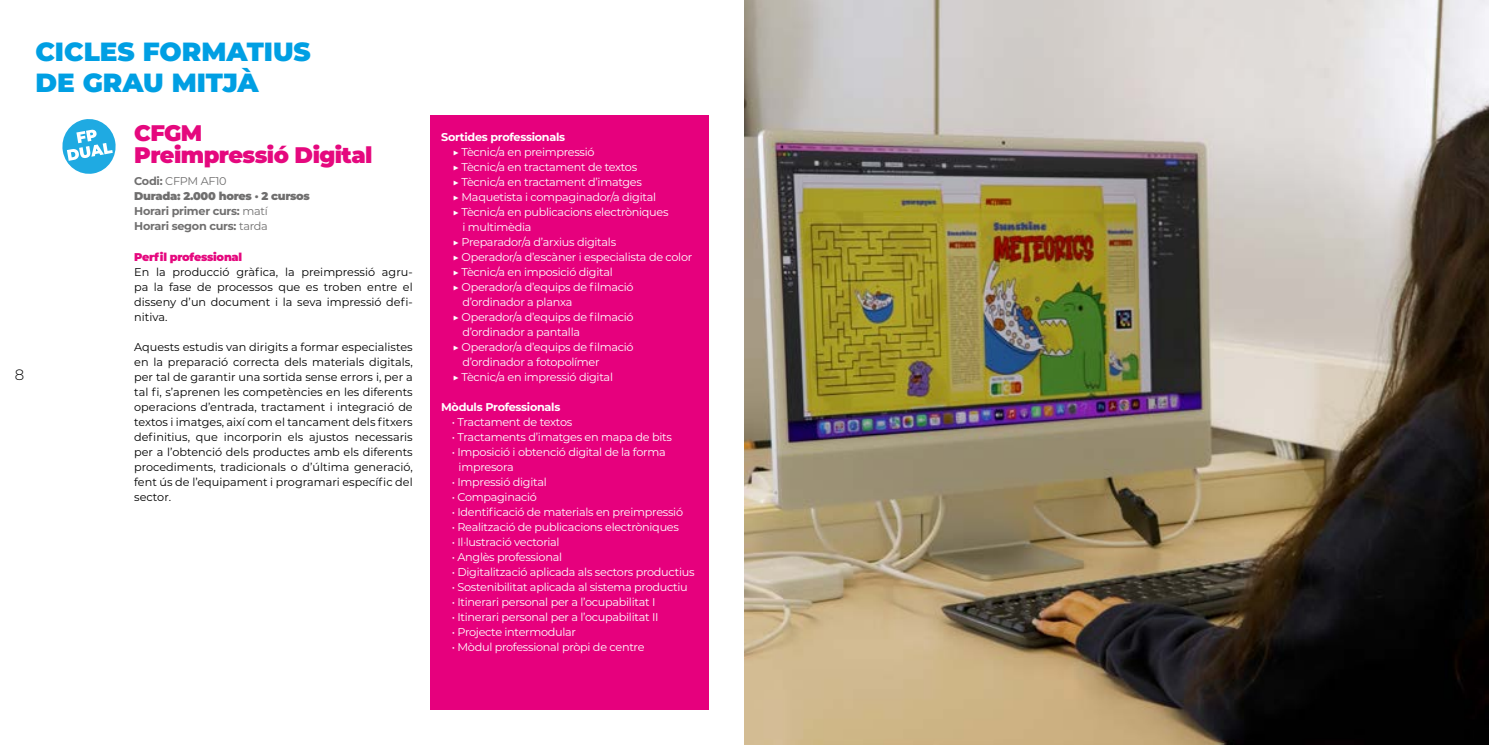
<style>
.page{position:relative;width:1489px;height:745px;background:#fff}
.page>*{position:absolute;margin:0;border:0;box-sizing:border-box;transform-origin:0 0}
.t1{font:900 26.25px/31.5px "Montserrat";color:#009fe3}
.t2{font:900 22.5px/22.5px "Montserrat";letter-spacing:-.025em;color:#e5087e}
.t3{font:300 15px "Montserrat";color:#000}
.t4{font:11.25px/15px "Montserrat";letter-spacing:-.025em;color:#fff}
.t5{font:11.25px/15px "Montserrat";color:#000;text-align:justify}
.t6{font:700 11.25px/15px "Montserrat";letter-spacing:-.025em;color:#706f6f}
.t7{font:700 11.25px "Montserrat";letter-spacing:-.025em;color:#fff}
.t8{font:900 11.25px "Montserrat";letter-spacing:-.025em;color:#e5087e}
.s1{font-weight:400}
.s2{font-weight:900}
</style>
<div class="page">
<div style="left:430px;top:115px;width:279px;height:594px;background:#e6007d"></div>
<img style="left:744px;top:0;width:744px;height:744px">
<svg style="left:62px;top:119px;width:54px;height:55px"></svg>
<h3 class="t3" style="left:15px;top:364px;width:11px">8</h3>
<h1 class="t1" style="left:35px;top:34px;width:277px">CICLES FORMATIUS<br>DE GRAU MITJÀ</h1>
<h2 class="t2" style="left:134px;top:120px;width:240px">CFGM<br>Preimpressió Digital</h2>
<p class="t6" style="left:134px;top:173px;width:177px">Codi: <span class="s1">CFPM AF10<br></span><span class="s2">Durada: 2.000 hores · 2 cursos<br></span>Horari primer curs: <span class="s1">matí<br></span>Horari segon curs: <span class="s1">tarda</span></p>
<p class="t8" style="left:134px;top:248px;width:109px">Perfil professional</p>
<p class="t5" style="left:134px;top:264px;width:280px">En la producció gràfica, la preimpressió agru&shy;pa la fase de processos que es troben entre el disseny d’un document i la seva impressió defi&shy;nitiva.</p>
<p class="t5" style="left:134px;top:339px;width:280px">Aquests estudis van dirigits a formar especialistes en la preparació correcta dels materials digitals, per tal de garantir una sortida sense errors i, per a tal fi, s’aprenen les competències en les diferents operacions d’entrada, tractament i integració de textos i imatges, així com el tancament dels fitxers definitius, que incorporin els ajustos necessaris per a l’obtenció dels productes amb els diferents procediments, tradicionals o d’última generació, fent ús de l’equipament i programari específic del sector.</p>
<p class="t7" style="left:441px;top:128px;width:126px">Sortides professionals</p>
<p class="t4" style="left:452px;top:144px;width:144px">▶ Tècnic/a en preimpressió</p>
<p class="t4" style="left:452px;top:159px;width:186px">▶ Tècnic/a en tractament de textos</p>
<p class="t4" style="left:452px;top:174px;width:191px">▶ Tècnic/a en tractament d’imatges</p>
<p class="t4" style="left:452px;top:189px;width:205px">▶ Maquetista i compaginador/a digital</p>
<p class="t4" style="left:452px;top:204px;width:218px">▶ Tècnic/a en publicacions electròniques</p>
<p class="t4" style="left:462px;top:219px;width:71px">i multimèdia</p>
<p class="t4" style="left:452px;top:234px;width:165px">▶ Preparador/a d’arxius digitals</p>
<p class="t4" style="left:452px;top:249px;width:241px">▶ Operador/a d’escàner i especialista de color</p>
<p class="t4" style="left:452px;top:264px;width:162px">▶ Tècnic/a en imposició digital</p>
<p class="t4" style="left:452px;top:279px;width:183px">▶ Operador/a d’equips de filmació</p>
<p class="t4" style="left:462px;top:294px;width:111px">d’ordinador a planxa</p>
<p class="t4" style="left:452px;top:309px;width:183px">▶ Operador/a d’equips de filmació</p>
<p class="t4" style="left:462px;top:323px;width:119px">d’ordinador a pantalla</p>
<p class="t4" style="left:452px;top:338px;width:183px">▶ Operador/a d’equips de filmació</p>
<p class="t4" style="left:462px;top:353px;width:139px">d’ordinador a fotopolímer</p>
<p class="t4" style="left:452px;top:368px;width:162px">▶ Tècnic/a en impressió digital</p>
<p class="t7" style="left:441px;top:398px;width:121px">Mòduls Professionals</p>
<p class="t4" style="left:452px;top:413px;width:122px">• Tractament de textos</p>
<p class="t4" style="left:452px;top:428px;width:222px">• Tractaments d’imatges en mapa de bits</p>
<p class="t4" style="left:458px;top:443px;width:208px;text-indent:-7px">• Imposició i obtenció digital de la forma impresora</p>
<p class="t4" style="left:452px;top:473px;width:96px">• Impressió digital</p>
<p class="t4" style="left:452px;top:488px;width:87px">• Compaginació</p>
<p class="t4" style="left:452px;top:503px;width:233px">• Identificació de materials en preimpressió</p>
<p class="t4" style="left:452px;top:518px;width:229px">• Realització de publicacions electròniques</p>
<p class="t4" style="left:452px;top:533px;width:109px">• Il·lustració vectorial</p>
<p class="t4" style="left:452px;top:548px;width:112px">• Anglès professional</p>
<p class="t4" style="left:452px;top:563px;width:244px">• Digitalització aplicada als sectors productius</p>
<p class="t4" style="left:452px;top:578px;width:237px">• Sostenibilitat aplicada al sistema productiu</p>
<p class="t4" style="left:452px;top:593px;width:205px">• Itinerari personal per a l’ocupabilitat I</p>
<p class="t4" style="left:452px;top:608px;width:208px">• Itinerari personal per a l’ocupabilitat II</p>
<p class="t4" style="left:452px;top:623px;width:126px">• Projecte intermodular</p>
<p class="t4" style="left:452px;top:638px;width:194px">• Mòdul professional pròpi de centre</p>
</div>
